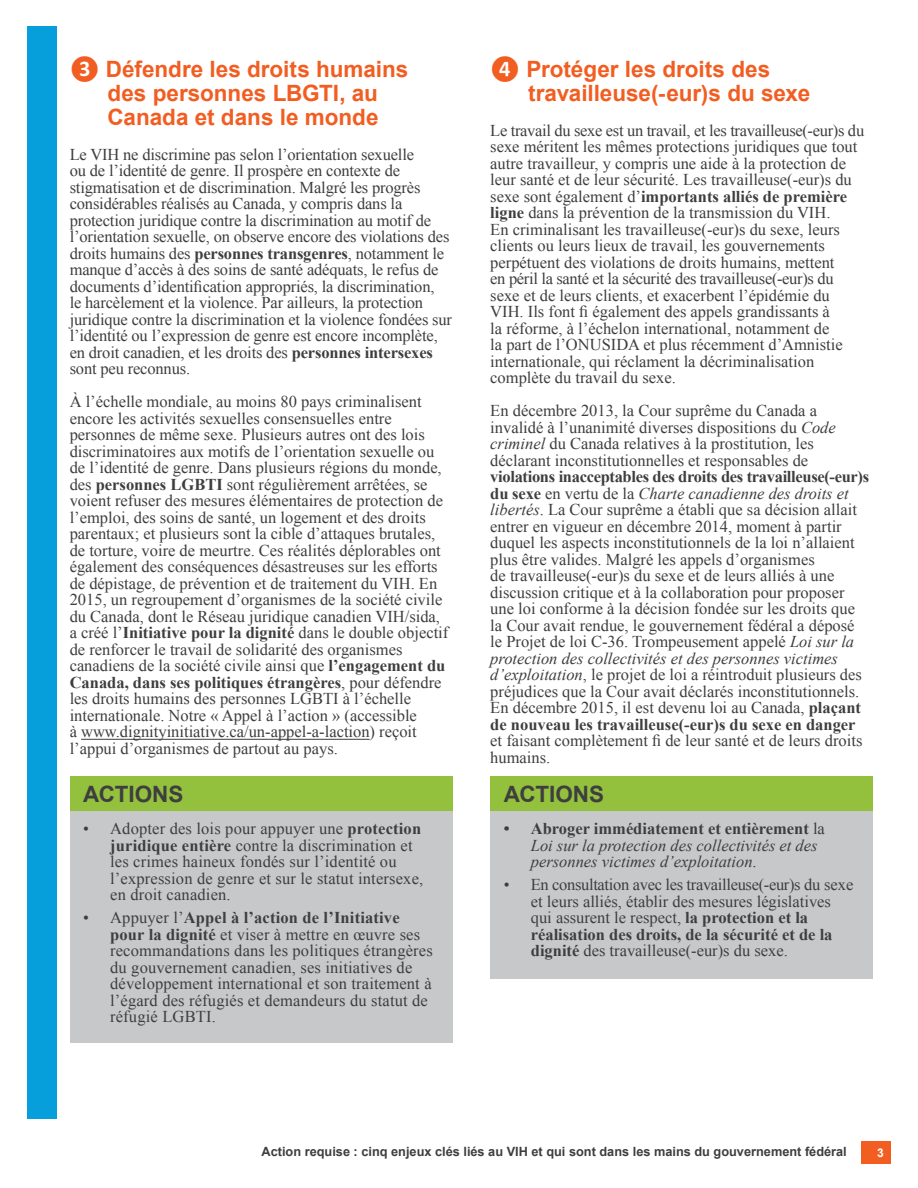
<style>
.page{position:relative;width:918px;height:1188px;background:#fff}
.page>*{position:absolute;margin:0;border:0;box-sizing:border-box;transform-origin:0 0}
.sub_title{font:700 22.5px/24px "Arial";color:#f25d21;text-align:center}
.sub_title-2{font:700 22.5px "Arial";letter-spacing:-.005em;color:#3e3e3f}
.text{font:16.5px/16.5px "Times New Roman";color:#3e3e3f}
.t1{font:italic 16.5px/16.5px "Times New Roman";color:#3e3e3f}
.t2{font:700 12.75px "Arial";color:#3e3e3f}
.t3{font:700 12px "Arial";color:#fff}
.s1{font-family:"Calibri"}
.s2{font-weight:700}
.s3{font-style:italic}
.s4{font-weight:700;font-style:normal}
.s5{font-style:normal}
</style>
<div class="page">
<div style="left:70px;top:777px;width:383px;height:266px;background:#c7c8ca"></div>
<div style="left:490px;top:777px;width:383px;height:202px;background:#c7c8ca"></div>
<div style="left:861px;top:1141px;width:30px;height:22px;background:#f25d21"></div>
<hr style="left:81px;top:739px;width:289px;height:1px;background:#3e3e3f">
<div style="left:27px;top:27px;width:30px;height:1092px;background:#069edb"></div>
<div style="left:490px;top:777px;width:383px;height:34px;background:#93c03d"></div>
<div style="left:70px;top:777px;width:383px;height:34px;background:#93c03d"></div>
<p class="sub_title" style="left:70px;top:58px;width:340px"><span class="s1">❸</span> Défendre les droits humains des personnes LBGTI, au<br>Canada et dans le monde</p>
<p class="text" style="left:70px;top:146px;width:384px">Le VIH ne discrimine pas selon l’orientation sexuelle<br>ou de l’identité de genre. Il prospère en contexte de stigmatisation et de discrimination. Malgré les progrès considérables réalisés au Canada, y compris dans la protection juridique contre la discrimination au motif de l’orientation sexuelle, on observe encore des violations des droits humains des <span class="s2">personnes transgenres</span>, notamment le manque d’accès à des soins de santé adéquats, le refus de documents d’identification appropriés, la discrimination,<br>le harcèlement et la violence. Par ailleurs, la protection juridique contre la discrimination et la violence fondées sur l’identité ou l’expression de genre est encore incomplète, en droit canadien, et les droits des <span class="s2">personnes intersexes </span>sont peu reconnus.</p>
<p class="text" style="left:70px;top:393px;width:380px">À l’échelle mondiale, au moins 80 pays criminalisent encore les activités sexuelles consensuelles entre personnes de même sexe. Plusieurs autres ont des lois discriminatoires aux motifs de l’orientation sexuelle ou de l’identité de genre. Dans plusieurs régions du monde, des <span class="s2">personnes LGBTI</span> sont régulièrement arrêtées, se voient refuser des mesures élémentaires de protection de l’emploi, des soins de santé, un logement et des droits parentaux; et plusieurs sont la cible d’attaques brutales, de torture, voire de meurtre. Ces réalités déplorables ont également des conséquences désastreuses sur les efforts de dépistage, de prévention et de traitement du VIH. En 2015, un regroupement d’organismes de la société civile du Canada, dont le Réseau juridique canadien VIH/sida, a créé l’<span class="s2">Initiative pour la dignité</span> dans le double objectif de renforcer le travail de solidarité des organismes canadiens de la société civile ainsi que <span class="s2">l’engagement du Canada, dans ses politiques étrangères</span>, pour défendre les droits humains des personnes LGBTI à l’échelle internationale. Notre « Appel à l’action » (accessible<br>à www.dignityinitiative.ca/un-appel-a-laction) reçoit l’appui d’organismes de partout au pays.</p>
<p class="sub_title" style="left:528px;top:58px;width:284px;text-align:left;text-indent:-38px"><span class="s1">❹</span> Protéger les droits des travailleuse(-eur)s du sexe</p>
<p class="text" style="left:490px;top:122px;width:376px">Le travail du sexe est un travail, et les travailleuse(-eur)s du sexe méritent les mêmes protections juridiques que tout autre travailleur, y compris une aide à la protection de leur santé et de leur sécurité. Les travailleuse(-eur)s du sexe sont également d’<span class="s2">importants alliés de première ligne</span> dans la prévention de la transmission du VIH.<br>En criminalisant les travailleuse(-eur)s du sexe, leurs clients ou leurs lieux de travail, les gouvernements perpétuent des violations de droits humains, mettent<br>en péril la santé et la sécurité des travailleuse(-eur)s du sexe et de leurs clients, et exacerbent l’épidémie du VIH. Ils font fi également des appels grandissants à<br>la réforme, à l’échelon international, notamment de<br>la part de l’ONUSIDA et plus récemment d’Amnistie internationale, qui réclament la décriminalisation complète du travail du sexe.</p>
<p class="text" style="left:490px;top:402px;width:380px">En décembre 2013, la Cour suprême du Canada a invalidé à l’unanimité diverses dispositions du <span class="s3">Code criminel</span> du Canada relatives à la prostitution, les déclarant inconstitutionnelles et responsables de <span class="s2">violations inacceptables des droits des travailleuse(-eur)s du sexe</span> en vertu de la <span class="s3">Charte canadienne des droits et libertés</span>. La Cour suprême a établi que sa décision allait entrer en vigueur en décembre 2014, moment à partir duquel les aspects inconstitutionnels de la loi n’allaient plus être valides. Malgré les appels d’organismes<br>de travailleuse(-eur)s du sexe et de leurs alliés à une discussion critique et à la collaboration pour proposer une loi conforme à la décision fondée sur les droits que la Cour avait rendue, le gouvernement fédéral a déposé le Projet de loi C-36. Trompeusement appelé <span class="s3">Loi sur la protection des collectivités et des personnes victimes d’exploitation</span>, le projet de loi a réintroduit plusieurs des préjudices que la Cour avait déclarés inconstitutionnels.<br>En décembre 2015, il est devenu loi au Canada, <span class="s2">plaçant de nouveau les travailleuse(-eur)s du sexe en danger </span>et faisant complètement fi de leur santé et de leurs droits humains.</p>
<p class="sub_title-2" style="left:83px;top:778px;width:102px">ACTIONS</p>
<p class="sub_title-2" style="left:504px;top:778px;width:102px">ACTIONS</p>
<p class="text" style="left:110px;top:820px;width:315px;text-indent:-27px">• Adopter des lois pour appuyer une <span class="s2">protection juridique entière</span> contre la discrimination et les crimes haineux fondés sur l’identité ou l’expression de genre et sur le statut intersexe, en droit canadien.</p>
<p class="text" style="left:110px;top:909px;width:324px;text-indent:-27px">• Appuyer l’<span class="s2">Appel à l’action de l’Initiative pour la dignité</span> et viser à mettre en œuvre ses recommandations dans les politiques étrangères du gouvernement canadien, ses initiatives de développement international et son traitement à l’égard des réfugiés et demandeurs du statut de réfugié LGBTI.</p>
<p class="t1" style="left:531px;top:820px;width:296px;text-indent:-27px"><span class="s4">• Abroger immédiatement et entièrement</span> <span class="s5">la<br></span>Loi sur la protection des collectivités et des personnes victimes d’exploitation<span class="s5">.</span></p>
<p class="text" style="left:531px;top:876px;width:324px;text-indent:-27px">• En consultation avec les travailleuse(-eur)s du sexe et leurs alliés, établir des mesures législatives qui assurent le respect, <span class="s2">la protection et la réalisation des droits, de la sécurité et de la dignité</span> des travailleuse(-eur)s du sexe.</p>
<p class="t2" style="left:262px;top:1143px;width:587px">Action requise : cinq enjeux clés liés au VIH et qui sont dans les mains du gouvernement fédéral</p>
<p class="t3" style="left:877px;top:1144px;width:8px">3</p>
</div>
